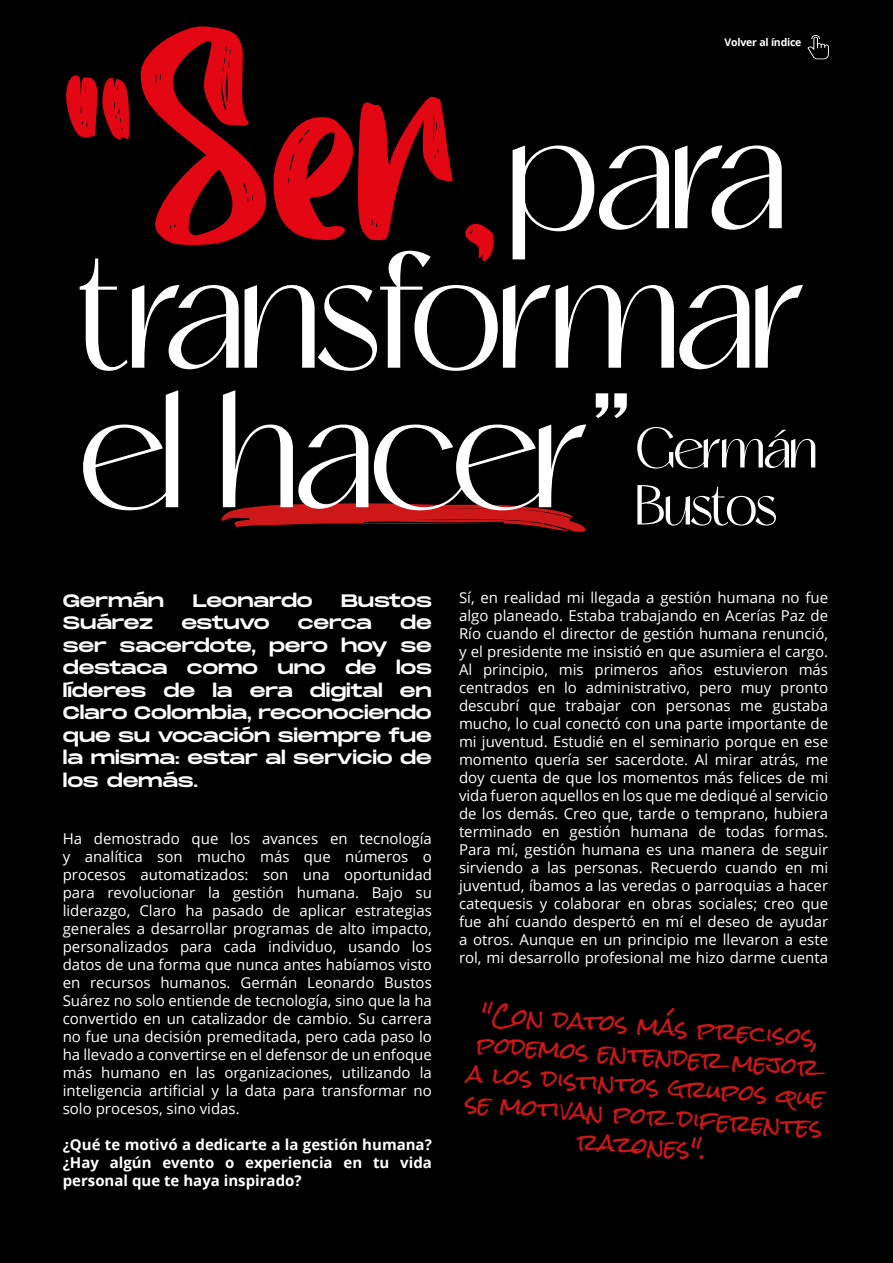
<style>
.page{position:relative;width:893px;height:1263px;background:#000}
.page>*{position:absolute;margin:0;border:0;box-sizing:border-box;transform-origin:0 0}
.t1{font:22.5px/30px "Rock Salt";color:#cd1719;text-align:center}
.t2{font:18px/22.5px "Monument Extended";letter-spacing:-.01em;color:#fff;text-align:justify}
.t3{font:15px/18px "Open Sans";color:#fff;text-align:justify}
.t4{font:700 15px/18px "Open Sans";color:#fff;text-align:justify}
.t5{font:700 10.5px "Open Sans";letter-spacing:-.02em;color:#fff}
</style>
<div class="page">
<svg style="left:637px;top:485px;width:139px;height:41px"></svg>
<svg style="left:637px;top:427px;width:178px;height:42px"></svg>
<svg style="left:221px;top:510px;width:365px;height:22px"></svg>
<svg style="left:66px;top:26px;width:428px;height:225px"></svg>
<svg style="left:83px;top:390px;width:544px;height:120px"></svg>
<svg style="left:80px;top:251px;width:723px;height:120px"></svg>
<svg style="left:513px;top:145px;width:269px;height:114px"></svg>
<svg style="left:807px;top:35px;width:22px;height:24px"></svg>
<p class="t5" style="left:725px;top:35px;width:78px">Volver al índice</p>
<p class="t2" style="left:63px;top:589px;width:103px">Germán</p>
<p class="t2" style="left:193px;top:589px;width:122px">Leonardo</p>
<p class="t2" style="left:341px;top:589px;width:92px">Bustos</p>
<p class="t2" style="left:63px;top:611px;width:92px">Suárez</p>
<p class="t2" style="left:181px;top:611px;width:90px">estuvo</p>
<p class="t2" style="left:298px;top:611px;width:75px">cerca</p>
<p class="t2" style="left:63px;top:611px;width:370px;text-indent:337px">de ser sacerdote, pero hoy se destaca como uno de los líderes de la era digital en Claro Colombia, reconociendo que su vocación siempre fue la misma: estar al servicio de los demás.</p>
<p class="t3" style="left:63px;top:829px;width:371px">Ha demostrado que los avances en tecnología y analítica son mucho más que números o procesos automatizados: son una oportunidad para revolucionar la gestión humana. Bajo su liderazgo, Claro ha pasado de aplicar estrategias generales a desarrollar programas de alto impacto, personalizados para cada individuo, usando los datos de una forma que nunca antes habíamos visto en recursos humanos. Germán Leonardo Bustos Suárez no solo entiende de tecnología, sino que la ha convertido en un catalizador de cambio. Su carrera no fue una decisión premeditada, pero cada paso lo ha llevado a convertirse en el defensor de un enfoque más humano en las organizaciones, utilizando la inteligencia artificial y la data para transformar no solo procesos, sino vidas.</p>
<p class="t4" style="left:63px;top:1135px;width:371px">¿Qué te motivó a dedicarte a la gestión humana? ¿Hay algún evento o experiencia en tu vida personal que te haya inspirado?</p>
<p class="t3" style="left:459px;top:588px;width:371px">Sí, en realidad mi llegada a gestión humana no fue algo planeado. Estaba trabajando en Acerías Paz de Río cuando el director de gestión humana renunció, y el presidente me insistió en que asumiera el cargo.<br>Al principio, mis primeros años estuvieron más centrados en lo administrativo, pero muy pronto descubrí que trabajar con personas me gustaba mucho, lo cual conectó con una parte importante de mi juventud. Estudié en el seminario porque en ese momento quería ser sacerdote. Al mirar atrás, me doy cuenta de que los momentos más felices de mi vida fueron aquellos en los que me dediqué al servicio de los demás. Creo que, tarde o temprano, hubiera terminado en gestión humana de todas formas.<br>Para mí, gestión humana es una manera de seguir sirviendo a las personas. Recuerdo cuando en mi juventud, íbamos a las veredas o parroquias a hacer catequesis y colaborar en obras sociales; creo que fue ahí cuando despertó en mí el deseo de ayudar a otros. Aunque en un principio me llevaron a este rol, mi desarrollo profesional me hizo darme cuenta</p>
<h1 class="t1" style="left:473px;top:999px;width:360px;rotate:4deg">"Con datos más precisos, podemos entender mejor a los distintos grupos que se motivan por diferentes razones".</h1>
</div>
